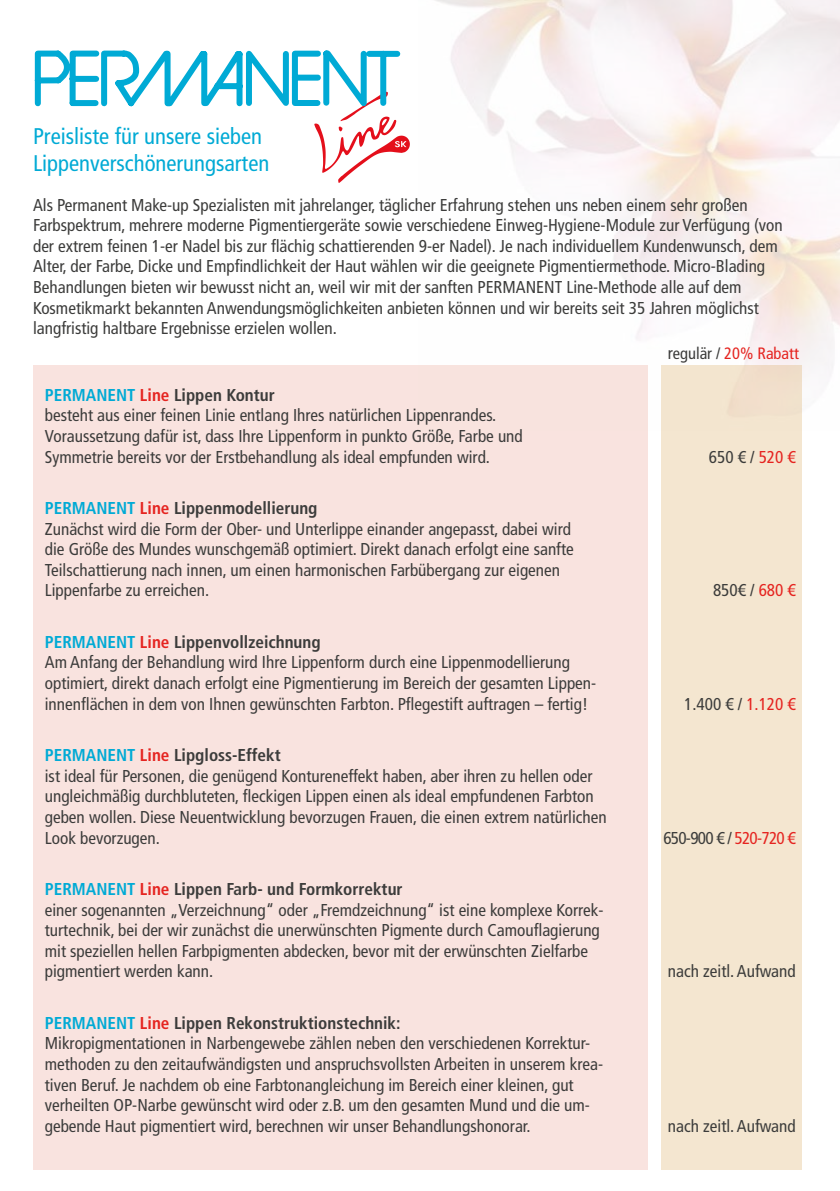
<style>
.page{position:relative;width:840px;height:1191px;background:#fff}
.page>*{position:absolute;margin:0;border:0;box-sizing:border-box;transform-origin:0 0}
.t1{font:condensed 22.6px/27.2px "Frutiger LT Com";color:#00aad5}
.t2{font:condensed 17.2px/20.6px "Frutiger LT Com";color:#3c3c3b}
.t3{font:condensed 17.2px "Frutiger LT Com";letter-spacing:-.04em;color:#3c3c3b}
.t4{font:condensed 16.4px "Frutiger LT Com";color:#e52420}
.s1{font-size:17.2px;color:#3c3c3b}
.s2{color:#3c3c3b}
.s3{font-weight:700;color:#00aad5}
.s4{font-weight:700;color:#e52420}
.s5{font-weight:700}
.s6{color:#e52420}
</style>
<div class="page">
<img style="left:435px;top:0;width:404px;height:430px">
<div style="left:660px;top:365px;width:141px;height:804px;background:#f4e6d0"></div>
<div style="left:33px;top:365px;width:614px;height:804px;background:#f9e3df"></div>
<svg style="left:34px;top:50px;width:375px;height:133px"></svg>
<h1 class="t1" style="left:33px;top:123px;width:238px">Preisliste für unsere sieben<br>Lippenverschönerungsarten</h1>
<p class="t2" style="left:33px;top:194px;width:750px">Als Permanent Make-up Spezialisten mit jahrelanger, täglicher Erfahrung stehen uns neben einem sehr großen Farbspektrum, mehrere moderne Pigmentiergeräte sowie verschiedene Einweg-Hygiene-Module zur Verfügung (von der extrem feinen 1-er Nadel bis zur flächig schattierenden 9-er Nadel). Je nach individuellem Kundenwunsch, dem Alter, der Farbe, Dicke und Empfindlichkeit der Haut wählen wir die geeignete Pigmentiermethode. Micro-Blading Behandlungen bieten wir bewusst nicht an, weil wir mit der sanften PERMANENT Line-Methode alle auf dem Kosmetikmarkt bekannten Anwendungsmöglichkeiten anbieten können und wir bereits seit 35 Jahren möglichst langfristig haltbare Ergebnisse erzielen wollen.</p>
<p class="t4" style="left:667px;top:344px;width:132px"><span class="s1">r</span><span class="s2">egulär /</span> 20% Rabatt</p>
<p class="t2" style="left:45px;top:384px;width:479px"><span class="s3">PERMANENT</span> <span class="s4">Line</span> <span class="s5">Lippen Kontur<br></span>besteht aus einer feinen Linie entlang Ihres natürlichen Lippenrandes.<br>Voraussetzung dafür ist, dass Ihre Lippenform in punkto Größe, Farbe und Symmetrie bereits vor der Erstbehandlung als ideal empfunden wird.</p>
<p class="t2" style="left:45px;top:498px;width:530px"><span class="s3">PERMANENT</span> <span class="s4">Line</span> <span class="s5">Lippenmodellierung<br></span>Zunächst wird die Form der Ober- und Unterlippe einander angepasst, dabei wird die Größe des Mundes wunschgemäß optimiert. Direkt danach erfolgt eine sanfte Teilschattierung nach innen, um einen harmonischen Farbübergang zur eigenen Lippenfarbe zu erreichen.</p>
<p class="t2" style="left:45px;top:631px;width:552px"><span class="s3">PERMANENT</span> <span class="s4">Line</span> <span class="s5">Lippenvollzeichnung<br></span>Am Anfang der Behandlung wird Ihre Lippenform durch eine Lippenmodellierung optimiert, direkt danach erfolgt eine Pigmentierung im Bereich der gesamten Lippen&shy;innenflächen in dem von Ihnen gewünschten Farbton. Pflegestift auftragen – fertig!</p>
<p class="t2" style="left:45px;top:745px;width:563px"><span class="s3">PERMANENT</span> <span class="s4">Line</span> <span class="s5">Lipgloss-Effekt<br></span>ist ideal für Personen, die genügend Kontureneffekt haben, aber ihren zu hellen oder ungleichmäßig durchbluteten, fleckigen Lippen einen als ideal empfundenen Farbton geben wollen. Diese Neuentwicklung bevorzugen Frauen, die einen extrem natürlichen Look bevorzugen.</p>
<p class="t2" style="left:45px;top:879px;width:560px"><span class="s3">PERMANENT</span> <span class="s4">Line</span> <span class="s5">Lippen Farb- und Formkorrektur<br></span>einer sogenannten „Verzeichnung“ oder „Fremdzeichnung“ ist eine komplexe Korrek&shy;turtechnik, bei der wir zunächst die unerwünschten Pigmente durch Camouflagierung mit speziellen hellen Farbpigmenten abdecken, bevor mit der erwünschten Zielfarbe pigmentiert werden kann.</p>
<p class="t2" style="left:45px;top:1012px;width:559px"><span class="s3">PERMANENT</span> <span class="s4">Line</span> <span class="s5">Lippen Rekonstruktionstechnik:<br></span>Mikropigmentationen in Narbengewebe zählen neben den verschiedenen Korrektur&shy;methoden zu den zeitaufwändigsten und anspruchsvollsten Arbeiten in unserem krea&shy;tiven Beruf. Je nachdem ob eine Farbtonangleichung im Bereich einer kleinen, gut verheilten OP-Narbe gewünscht wird oder z.B. um den gesamten Mund und die um&shy;gebende Haut pigmentiert wird, berechnen wir unser Behandlungshonorar.</p>
<p class="t2" style="left:708px;top:446px;width:88px">650 € / <span class="s6">520 €</span></p>
<p class="t2" style="left:712px;top:580px;width:84px">850€ / <span class="s6">680 €</span></p>
<p class="t2" style="left:683px;top:693px;width:113px">1.400 € / <span class="s6">1.120 €</span></p>
<p class="t3" style="left:663px;top:827px;width:134px">650-900 € / <span class="s6">520-720 €</span></p>
<p class="t2" style="left:667px;top:961px;width:129px">nach zeitl. Aufwand</p>
<p class="t2" style="left:667px;top:1115px;width:129px">nach zeitl. Aufwand</p>
</div>
